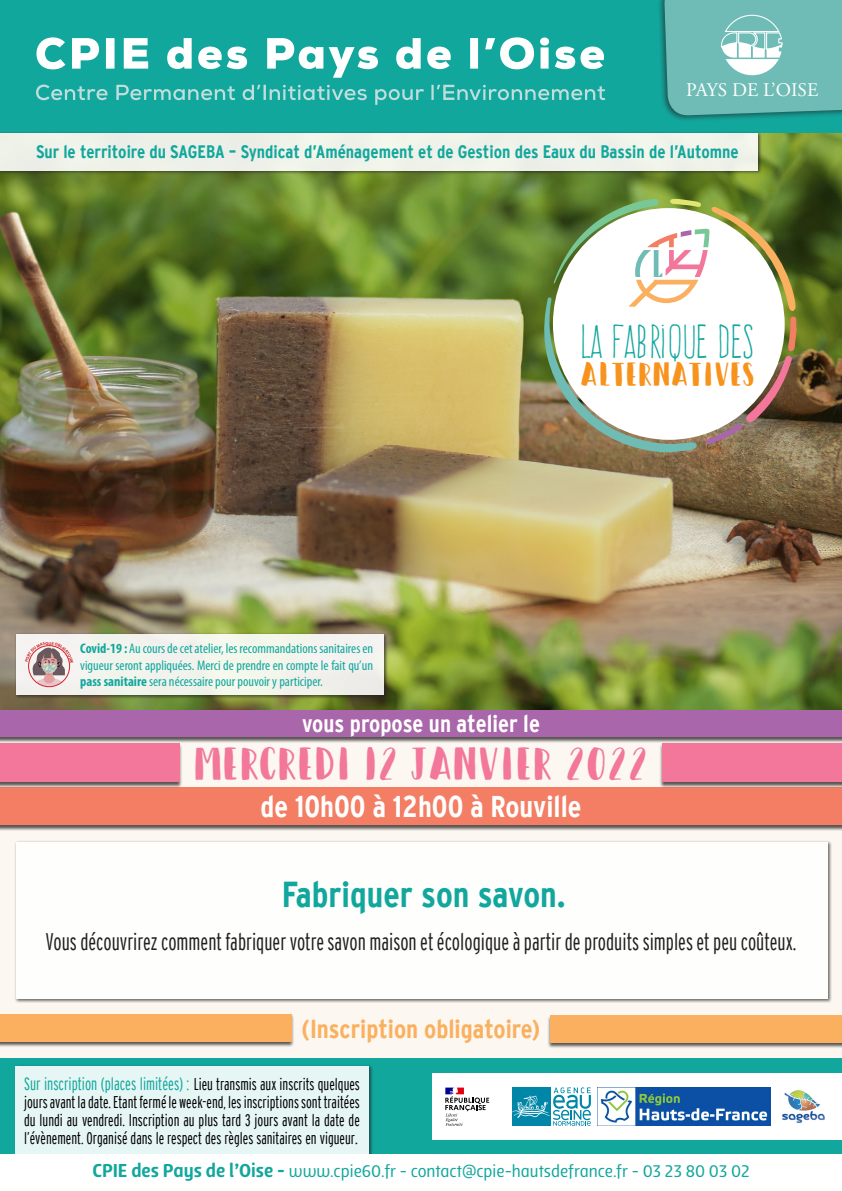
<style>
.page{position:relative;width:842px;height:1191px;background:#fcf7f0}
.page>*{position:absolute;margin:0;border:0;box-sizing:border-box;transform-origin:0 0}
.t1{font:48px "Happy Camper Regular";color:#f2779b}
.t2{font:41.7px "Frente H1";color:#12a79d}
.t3{font:700 condensed 36px "Interstate";color:#12a79d}
.t4{font:34.8px "Happy Camper Regular";color:#f7931d}
.t5{font:700 condensed 30px "Interstate";color:#fff}
.t6{font:700 condensed 26px "Interstate";color:#fab05f}
.t7{font:300 extra-condensed 24px "Interstate";color:#231f20}
.t8{font:700 condensed 24px "Interstate";color:#fff}
.t9{font:19.3px "Adobe Garamond Pro";color:#fff}
.t10{font:700 condensed 18px "Interstate";color:#12a79d}
.t11{font:500 18px "Lolita";color:#12a79d}
.t12{font:300 extra-condensed 18px "Interstate";color:#12a79d}
.t13{font:300 extra-condensed 17px/18px "Interstate";color:#000;text-align:justify}
.t14{font:condensed 14px/16.8px "Myriad Pro";color:#12a79d;text-align:justify}
.s1{font-weight:700}
.s2{font-size:17px;color:#000}
.s3{font-size:18px}
.s4{font-weight:800;font-size:20px}
</style>
<div class="page">
<div style="left:0;top:1058px;width:842px;height:133px;background:#12a79d"></div>
<img style="left:0;top:133px;width:842px;height:577px">
<div style="left:14px;top:840px;width:818px;height:163px;background:#231f20;opacity:.75"></div>
<div style="left:16px;top:842px;width:812px;height:156px;background:#fff"></div>
<div style="left:0;top:787px;width:842px;height:44px;background:#231f20;opacity:.75"></div>
<div style="left:0;top:787px;width:842px;height:38px;background:#f37e63"></div>
<div style="left:659px;top:743px;width:183px;height:45px;background:#231f20;opacity:.75"></div>
<div style="left:662px;top:743px;width:180px;height:39px;background:#f2779b"></div>
<div style="left:0;top:743px;width:182px;height:45px;background:#231f20;opacity:.75"></div>
<div style="left:0;top:743px;width:179px;height:39px;background:#f2779b"></div>
<div style="left:0;top:710px;width:842px;height:33px;background:#231f20;opacity:.75"></div>
<div style="left:0;top:710px;width:842px;height:27px;background:#a966aa"></div>
<svg style="left:543px;top:199px;width:254px;height:253px"></svg>
<div style="left:0;top:1013px;width:295px;height:34px;background:#231f20;opacity:.75"></div>
<div style="left:0;top:1014px;width:292px;height:27px;background:#fab05f"></div>
<div style="left:547px;top:1014px;width:295px;height:34px;background:#231f20;opacity:.75"></div>
<div style="left:550px;top:1015px;width:292px;height:27px;background:#fab05f"></div>
<div style="left:0;top:0;width:842px;height:133px;background:#12a79d"></div>
<div style="left:657px;top:0;width:185px;height:123px;background:#231f20;opacity:.6"></div>
<svg style="left:36px;top:84px;width:569px;height:21px"></svg>
<svg style="left:36px;top:37px;width:568px;height:41px"></svg>
<svg style="left:664px;top:0;width:178px;height:116px;background:#75beb8"></svg>
<div style="left:0;top:131px;width:762px;height:44px;background:#231f20;opacity:.75"></div>
<div style="left:0;top:133px;width:758px;height:37px;background:#eff2e9"></div>
<div style="left:433px;top:1073px;width:409px;height:67px;background:#fff"></div>
<div style="left:14px;top:1064px;width:359px;height:127px;background:#231f20;opacity:.75"></div>
<div style="left:16px;top:1066px;width:353px;height:124px;background:#e6f6f5"></div>
<div style="left:0;top:1154px;width:842px;height:37px;background:#fff"></div>
<img style="left:597px;top:1087px;width:174px;height:39px">
<svg style="left:445px;top:1087px;width:44px;height:38px"></svg>
<svg style="left:512px;top:1087px;width:79px;height:39px"></svg>
<div style="left:14px;top:632px;width:374px;height:67px;background:#231f20;opacity:.75"></div>
<div style="left:16px;top:634px;width:367px;height:60px;background:#f3f3ec"></div>
<div style="left:28px;top:645px;width:42px;height:42px;border:1px solid #d1232a;border-radius:50%"></div>
<img style="left:782px;top:1090px;width:43px;height:34px">
<svg style="left:28px;top:645px;width:43px;height:41px"></svg>
<p class="t9" style="left:686px;top:78px;width:134px">PAYS DE L’OISE</p>
<p class="t10" style="left:36px;top:142px;width:704px">Sur le territoire du SAGEBA – Syndicat d’Aménagement et de Gestion des Eaux du Bassin de l’Automne</p>
<h2 class="t2" style="left:579px;top:318px;width:176px">LA FABRIQUE DES</h2>
<h3 class="t4" style="left:581px;top:356px;width:175px">ALTERNATIVES</h3>
<p class="t14" style="left:80px;top:639px;width:294px"><span class="s1">Covid-19 :</span> Au cours de cet atelier, les recommandations sanitaires en vigueur seront appliquées. Merci de prendre en compte le fait qu’un <span class="s1">pass sanitaire</span> sera nécessaire pour pouvoir y participer.</p>
<h3 class="t8" style="left:302px;top:710px;width:239px">vous propose un atelier le</h3>
<h1 class="t1" style="left:194px;top:739px;width:456px">MERCREDI 12 JANVIER 2022</h1>
<h3 class="t5" style="left:260px;top:790px;width:322px">de 10h00 à 12h00 à Rouville</h3>
<h3 class="t3" style="left:282px;top:874px;width:285px">Fabriquer son savon.</h3>
<h3 class="t7" style="left:45px;top:927px;width:752px">Vous découvrirez comment fabriquer votre savon maison et écologique à partir de produits simples et peu coûteux.</h3>
<h3 class="t6" style="left:302px;top:1014px;width:240px">(Inscription obligatoire)</h3>
<p class="t12" style="left:24px;top:1074px;width:337px">Sur inscription (places limitées) : <span class="s2">Lieu transmis aux inscrits quelques</span></p>
<p class="t13" style="left:24px;top:1093px;width:337px">jours avant la date. Etant fermé le week-end, les inscriptions sont traitées du lundi au vendredi. Inscription au plus tard 3 jours avant la date de l’évènement. Organisé dans le respect des règles sanitaires en vigueur<span class="s3">.</span></p>
<p class="t11" style="left:92px;top:1160px;width:659px"><span class="s4">CPIE des Pays de l’Oise -</span> www.cpie60.fr - contact@cpie-hautsdefrance.fr - 03 23 80 03 02</p>
</div>
